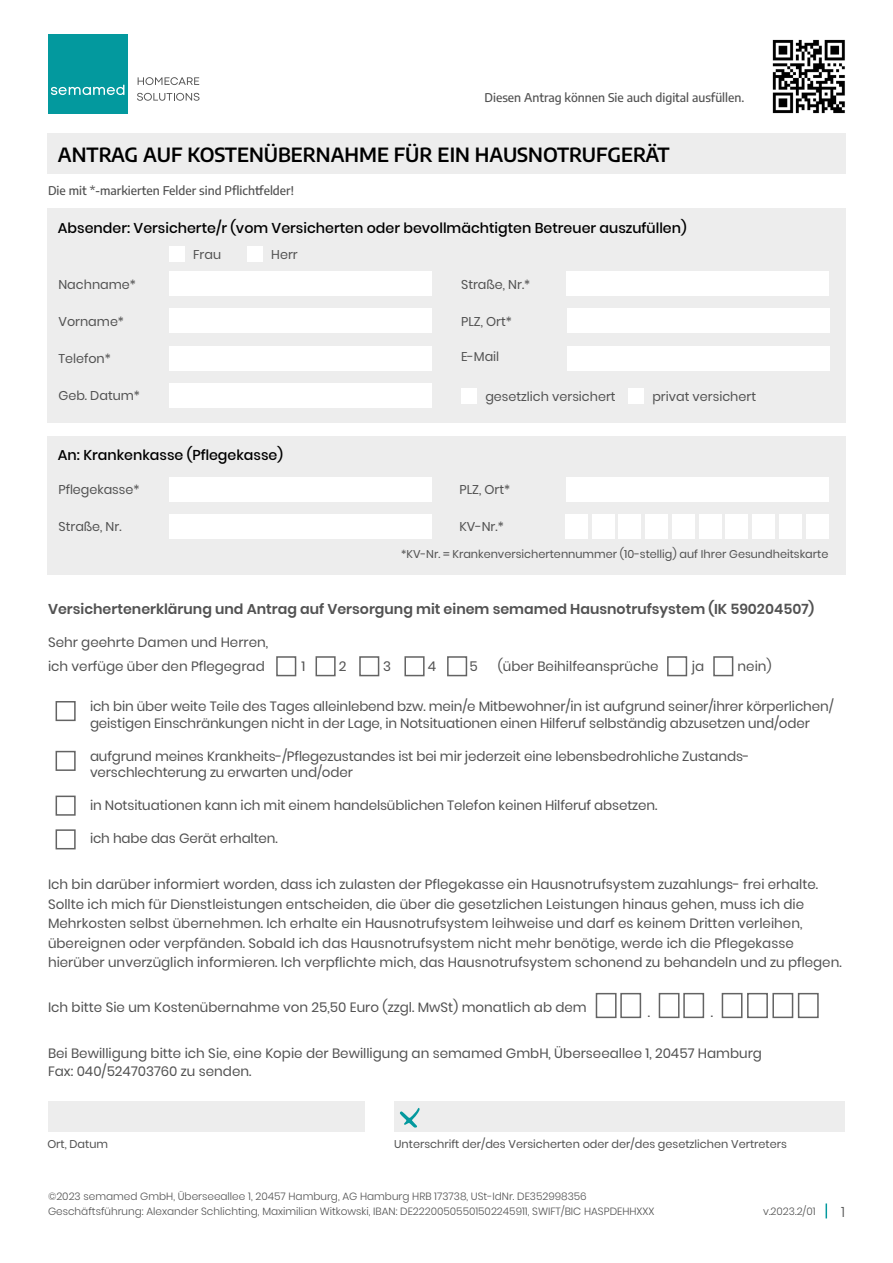
<style>
.page{position:relative;width:893px;height:1263px;background:#fff}
.page>*{position:absolute;margin:0;border:0;box-sizing:border-box;transform-origin:0 0}
.t1{font:600 19.5px "Encode Sans";color:#000}
.t2{font:500 14.25px "Poppins";color:#000}
.t3{font:600 14.25px "Poppins";color:#525252}
.t4{font:300 14.25px "Poppins";color:#525252}
.t5{font:13.5px/19.5px "Poppins";color:#525252}
.t6{font:12.75px "Poppins";color:#525252}
.t7{font:500 12px "Encode Sans";color:#525252}
.t8{font:11.25px "Poppins";color:#525252}
.t9{font:300 10.5px "Poppins";color:#525252}
</style>
<div class="page">
<div style="left:48px;top:34px;width:80px;height:80px;background:#03999e"></div>
<svg style="left:51px;top:85px;width:73px;height:10px"></svg>
<svg style="left:138px;top:77px;width:61px;height:8px"></svg>
<svg style="left:137px;top:93px;width:63px;height:8px"></svg>
<div style="left:47px;top:133px;width:799px;height:41px;background:#ededed"></div>
<div style="left:47px;top:209px;width:799px;height:214px;background:#ededed"></div>
<div style="left:169px;top:308px;width:262px;height:25px;background:#fff"></div>
<div style="left:169px;top:271px;width:262px;height:25px;background:#fff"></div>
<div style="left:169px;top:346px;width:262px;height:25px;background:#fff"></div>
<div style="left:169px;top:383px;width:262px;height:25px;background:#fff"></div>
<div style="left:566px;top:271px;width:262px;height:25px;background:#fff"></div>
<div style="left:567px;top:308px;width:262px;height:25px;background:#fff"></div>
<div style="left:169px;top:246px;width:16px;height:16px;background:#fff"></div>
<div style="left:247px;top:246px;width:16px;height:16px;background:#fff"></div>
<div style="left:461px;top:388px;width:16px;height:16px;background:#fff"></div>
<div style="left:628px;top:388px;width:16px;height:16px;background:#fff"></div>
<svg style="left:825px;top:1203px;width:2px;height:15px"></svg>
<div style="left:276px;top:656px;width:20px;height:20px;border:2px solid #636363"></div>
<div style="left:316px;top:656px;width:20px;height:20px;border:2px solid #636363"></div>
<div style="left:359px;top:656px;width:20px;height:20px;border:2px solid #636363"></div>
<div style="left:404px;top:656px;width:21px;height:20px;border:2px solid #636363"></div>
<div style="left:447px;top:656px;width:20px;height:20px;border:2px solid #636363"></div>
<div style="left:667px;top:656px;width:20px;height:20px;border:2px solid #636363"></div>
<div style="left:713px;top:656px;width:20px;height:20px;border:2px solid #636363"></div>
<div style="left:56px;top:701px;width:20px;height:20px;border:2px solid #636363"></div>
<div style="left:56px;top:751px;width:20px;height:20px;border:2px solid #636363"></div>
<div style="left:56px;top:795px;width:20px;height:21px;border:2px solid #636363"></div>
<div style="left:56px;top:829px;width:20px;height:20px;border:2px solid #636363"></div>
<div style="left:596px;top:993px;width:21px;height:25px;border:2px solid #636363"></div>
<div style="left:620px;top:993px;width:21px;height:25px;border:2px solid #636363"></div>
<div style="left:659px;top:993px;width:20px;height:25px;border:2px solid #636363"></div>
<div style="left:683px;top:993px;width:21px;height:25px;border:2px solid #636363"></div>
<div style="left:722px;top:993px;width:20px;height:25px;border:2px solid #636363"></div>
<div style="left:747px;top:993px;width:21px;height:25px;border:2px solid #636363"></div>
<div style="left:772px;top:993px;width:21px;height:25px;border:2px solid #636363"></div>
<div style="left:798px;top:993px;width:21px;height:25px;border:2px solid #636363"></div>
<img style="left:772px;top:40px;width:73px;height:74px">
<div style="left:567px;top:346px;width:262px;height:25px;background:#fff"></div>
<div style="left:47px;top:436px;width:799px;height:138px;background:#ededed"></div>
<div style="left:169px;top:514px;width:262px;height:25px;background:#fff"></div>
<div style="left:169px;top:477px;width:262px;height:24px;background:#fff"></div>
<div style="left:566px;top:477px;width:262px;height:24px;background:#fff"></div>
<div style="left:565px;top:514px;width:23px;height:25px;background:#fff"></div>
<div style="left:592px;top:514px;width:22px;height:25px;background:#fff"></div>
<div style="left:619px;top:514px;width:22px;height:25px;background:#fff"></div>
<div style="left:645px;top:514px;width:23px;height:25px;background:#fff"></div>
<div style="left:672px;top:514px;width:23px;height:25px;background:#fff"></div>
<div style="left:699px;top:514px;width:22px;height:25px;background:#fff"></div>
<div style="left:726px;top:514px;width:22px;height:25px;background:#fff"></div>
<div style="left:752px;top:514px;width:23px;height:25px;background:#fff"></div>
<div style="left:779px;top:514px;width:23px;height:25px;background:#fff"></div>
<div style="left:806px;top:514px;width:22px;height:25px;background:#fff"></div>
<div style="left:49px;top:1101px;width:316px;height:31px;background:#ededed"></div>
<div style="left:394px;top:1101px;width:451px;height:31px;background:#ededed"></div>
<svg style="left:400px;top:1108px;width:20px;height:20px"></svg>
<p class="t7" style="left:484px;top:89px;width:261px">Diesen Antrag können Sie auch digital ausfüllen.</p>
<p class="t1" style="left:58px;top:142px;width:613px">ANTRAG AUF KOSTENÜBERNAHME FÜR EIN HAUSNOTRUFGERÄT</p>
<p class="t7" style="left:48px;top:182px;width:247px">Die mit *-markierten Felder sind Pflichtfelder!</p>
<p class="t2" style="left:58px;top:220px;width:630px">Absender: Versicherte/r (vom Versicherten oder bevollmächtigten Betreuer auszufüllen)</p>
<p class="t6" style="left:193px;top:247px;width:30px">Frau</p>
<p class="t6" style="left:271px;top:247px;width:28px">Herr</p>
<p class="t6" style="left:58px;top:277px;width:79px">Nachname*</p>
<p class="t6" style="left:461px;top:277px;width:71px">Straße, Nr.*</p>
<p class="t6" style="left:58px;top:314px;width:67px">Vorname*</p>
<p class="t6" style="left:461px;top:314px;width:52px">PLZ, Ort*</p>
<p class="t6" style="left:58px;top:351px;width:54px">Telefon*</p>
<p class="t6" style="left:58px;top:388px;width:83px">Geb. Datum*</p>
<p class="t6" style="left:461px;top:350px;width:40px">E-Mail</p>
<p class="t6" style="left:485px;top:389px;width:132px">gesetzlich versichert</p>
<p class="t6" style="left:652px;top:389px;width:105px">privat versichert</p>
<p class="t2" style="left:58px;top:447px;width:227px">An: Krankenkasse (Pflegekasse)</p>
<p class="t6" style="left:58px;top:482px;width:83px">Pflegekasse*</p>
<p class="t6" style="left:58px;top:520px;width:65px">Straße, Nr.</p>
<p class="t6" style="left:459px;top:482px;width:52px">PLZ, Ort*</p>
<p class="t6" style="left:459px;top:520px;width:46px">KV-Nr.*</p>
<p class="t8" style="left:401px;top:547px;width:429px">*KV-Nr. = Krankenversichertennummer (10-stellig) auf Ihrer Gesundheitskarte</p>
<p class="t3" style="left:48px;top:600px;width:768px">Versichertenerklärung und Antrag auf Versorgung mit einem semamed Hausnotrufsystem (IK 590204507)</p>
<p class="t5" style="left:48px;top:630px;width:222px;line-height:24px">Sehr geehrte Damen und Herren, ich verfüge über den Pflegegrad</p>
<p class="t5" style="left:301px;top:657px;width:5px">1</p>
<p class="t5" style="left:339px;top:657px;width:9px">2</p>
<p class="t5" style="left:383px;top:657px;width:9px">3</p>
<p class="t5" style="left:428px;top:657px;width:10px">4</p>
<p class="t5" style="left:469px;top:657px;width:10px">5</p>
<p class="t5" style="left:498px;top:657px;width:162px">(über Beihilfeansprüche</p>
<p class="t5" style="left:692px;top:657px;width:14px">ja</p>
<p class="t5" style="left:737px;top:657px;width:36px">nein)</p>
<p class="t5" style="left:90px;top:698px;width:745px;line-height:16.5px">ich bin über weite Teile des Tages alleinlebend bzw. mein/e Mitbewohner/in ist aufgrund seiner/ihrer körperlichen/ geistigen Einschränkungen nicht in der Lage, in Notsituationen einen Hilferuf selbständig abzusetzen und/oder</p>
<p class="t5" style="left:90px;top:748px;width:661px;line-height:16.5px">aufgrund meines Krankheits-/Pflegezustandes ist bei mir jederzeit eine lebensbedrohliche Zustands&shy;verschlechterung zu erwarten und/oder</p>
<p class="t5" style="left:90px;top:796px;width:569px">in Notsituationen kann ich mit einem handelsüblichen Telefon keinen Hilferuf absetzen.</p>
<p class="t5" style="left:90px;top:829px;width:189px">ich habe das Gerät erhalten.</p>
<p class="t5" style="left:48px;top:875px;width:795px">Ich bin darüber informiert worden, dass ich zulasten der Pflegekasse ein Hausnotrufsystem zuzahlungs- frei erhalte.<br>Sollte ich mich für Dienstleistungen entscheiden, die über die gesetzlichen Leistungen hinaus gehen, muss ich die Mehrkosten selbst übernehmen. Ich erhalte ein Hausnotrufsystem leihweise und darf es keinem Dritten verleihen, übereignen oder verpfänden. Sobald ich das Hausnotrufsystem nicht mehr benötige, werde ich die Pflegekasse hierüber unverzüglich informieren. Ich verpflichte mich, das Hausnotrufsystem schonend zu behandeln und zu pflegen.</p>
<p class="t5" style="left:48px;top:997px;width:540px">Ich bitte Sie um Kostenübernahme von 25,50 Euro (zzgl. MwSt) monatlich ab dem</p>
<p class="t5" style="left:648px;top:1002px;width:4px">.</p>
<p class="t5" style="left:711px;top:1002px;width:4px">.</p>
<p class="t5" style="left:48px;top:1043px;width:715px">Bei Bewilligung bitte ich Sie, eine Kopie der Bewilligung an semamed GmbH, Überseeallee 1, 20457 Hamburg</p>
<p class="t5" style="left:48px;top:1061px;width:205px">Fax: 040/524703760 zu senden.</p>
<p class="t8" style="left:47px;top:1137px;width:62px">Ort, Datum</p>
<p class="t8" style="left:394px;top:1137px;width:394px">Unterschrift der/des Versicherten oder der/des gesetzlichen Vertreters</p>
<p class="t9" style="left:48px;top:1190px;width:540px">©2023 semamed GmbH, Überseeallee 1, 20457 Hamburg, AG Hamburg HRB 173738, USt-IdNr. DE352998356</p>
<p class="t9" style="left:48px;top:1205px;width:608px">Geschäftsführung: Alexander Schlichting, Maximilian Witkowski, IBAN: DE22200505501502245911, SWIFT/BIC HASPDEHHXXX</p>
<p class="t9" style="left:763px;top:1205px;width:54px">v.2023.2/01</p>
<p class="t4" style="left:841px;top:1204px;width:5px">1</p>
</div>
